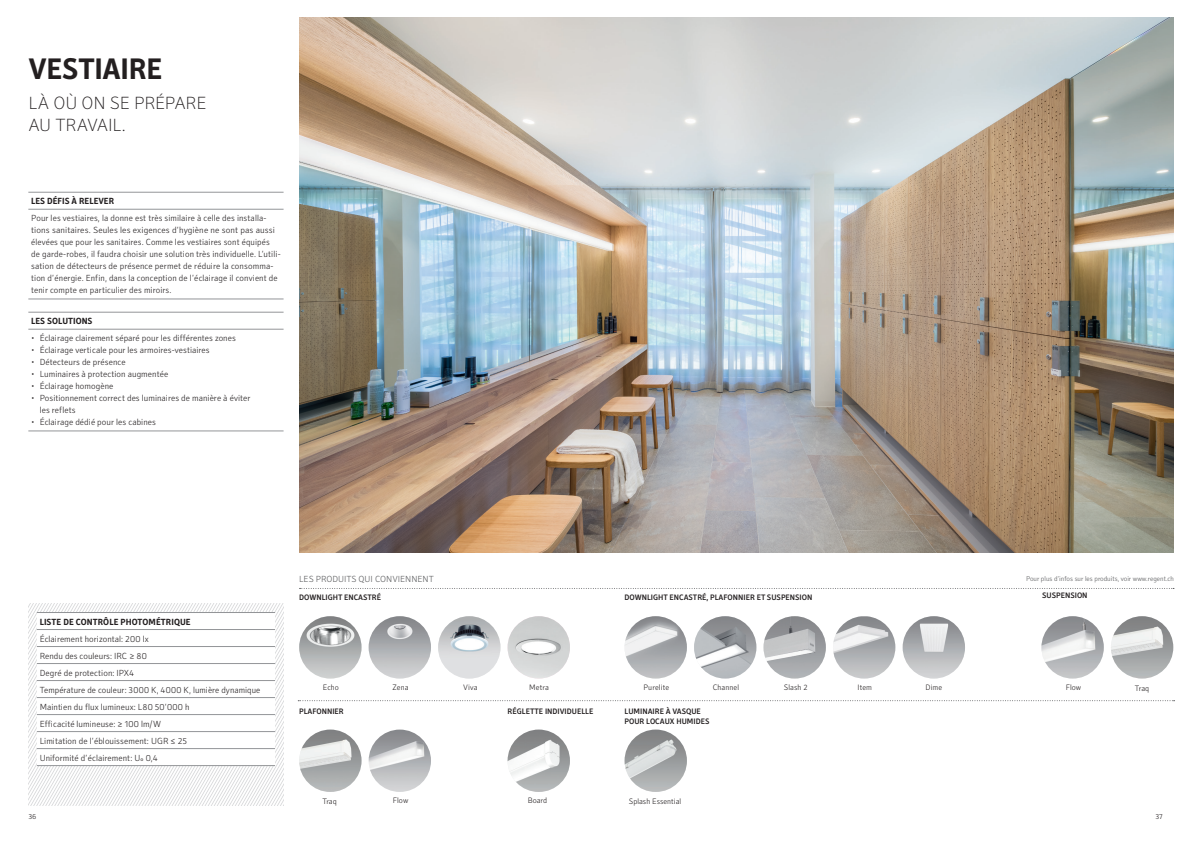
<style>
.page{position:relative;width:1191px;height:842px;background:#fff}
.page>*{position:absolute;margin:0;border:0;box-sizing:border-box;transform-origin:0 0}
.t1{font:700 30px "Secca";letter-spacing:-.01em;color:#231f20}
.t2{font:100 18px/22px "Secca";letter-spacing:-.01em;color:#231f20}
.t3{font:300 9px/17px "Secca";letter-spacing:.005em;color:#231f20}
.t4{font:700 9px "Secca";color:#231f20}
.t5{font:300 9px "Secca";color:#57585a}
.t6{font:500 8px/9.6px "Secca";color:#231f20}
.t7{font:300 8px "Secca";letter-spacing:.005em;color:#231f20}
.t8{font:300 7.5px "Secca";color:#231f20}
.t9{font:300 7px "Secca";color:#57585a}
</style>
<div class="page">
<svg style="left:28px;top:604px;width:52px;height:201px"></svg>
<svg style="left:80px;top:604px;width:203px;height:201px"></svg>
<svg style="left:299px;top:588px;width:875px;height:1px"></svg>
<svg style="left:298px;top:700px;width:876px;height:1px"></svg>
<img style="left:369px;top:729px;width:62px;height:63px;border-radius:31px">
<img style="left:507px;top:616px;width:63px;height:62px;border-radius:31px">
<img style="left:438px;top:616px;width:62px;height:62px;border-radius:31px">
<img style="left:369px;top:616px;width:62px;height:62px;border-radius:31px">
<img style="left:299px;top:616px;width:62px;height:62px;border-radius:31px">
<img style="left:1041px;top:616px;width:62px;height:62px;border-radius:31px">
<img style="left:1111px;top:616px;width:62px;height:62px;border-radius:31px">
<img style="left:299px;top:17px;width:875px;height:535px">
<img style="left:299px;top:729px;width:62px;height:63px;border-radius:31px">
<img style="left:507px;top:729px;width:63px;height:63px;border-radius:31px">
<img style="left:624px;top:729px;width:63px;height:63px;border-radius:31px">
<img style="left:763px;top:616px;width:63px;height:62px;border-radius:31px">
<img style="left:694px;top:616px;width:62px;height:62px;border-radius:31px">
<img style="left:624px;top:616px;width:63px;height:62px;border-radius:31px">
<img style="left:833px;top:616px;width:62px;height:62px">
<img style="left:902px;top:616px;width:63px;height:62px;border-radius:31px">
<svg style="left:37px;top:613px;width:238px;height:152px"></svg>
<hr style="left:37px;top:612px;width:238px;height:1px;background:#939598">
<hr style="left:37px;top:629px;width:238px;height:1px;background:#939598">
<hr style="left:37px;top:646px;width:238px;height:1px;background:#939598">
<hr style="left:37px;top:663px;width:238px;height:1px;background:#939598">
<hr style="left:37px;top:680px;width:238px;height:1px;background:#939598">
<hr style="left:37px;top:697px;width:238px;height:1px;background:#939598">
<hr style="left:37px;top:714px;width:238px;height:1px;background:#939598">
<hr style="left:37px;top:731px;width:238px;height:1px;background:#939598">
<hr style="left:37px;top:748px;width:238px;height:1px;background:#939598">
<hr style="left:37px;top:765px;width:238px;height:1px;background:#939598">
<hr style="left:28px;top:312px;width:255px;height:1px;background:#939598">
<hr style="left:28px;top:329px;width:255px;height:1px;background:#939598">
<hr style="left:28px;top:431px;width:255px;height:1px;background:#939598">
<hr style="left:28px;top:192px;width:255px;height:1px;background:#939598">
<hr style="left:28px;top:209px;width:255px;height:1px;background:#939598">
<hr style="left:28px;top:299px;width:255px;height:1px;background:#939598">
<h1 class="t1" style="left:28px;top:52px;width:136px">VESTIAIRE</h1>
<h2 class="t2" style="left:28px;top:92px;width:180px">LÀ OÙ ON SE PRÉPARE<br>AU TRAVAIL.</h2>
<p class="t4" style="left:31px;top:196px;width:84px">LES DÉFIS À RELEVER</p>
<p class="t3" style="left:31px;top:213px;width:251px;line-height:12px">Pour les vestiaires, la donne est très similaire à celle des installa&shy;tions sanitaires. Seules les exigences d’hygiène ne sont pas aussi élevées que pour les sanitaires. Comme les vestiaires sont équipés de garde-robes, il faudra choisir une solution très individuelle. L’utili&shy;sation de détecteurs de présence permet de réduire la consomma&shy;tion d’énergie. Enfin, dans la conception de l’éclairage il convient de tenir compte en particulier des miroirs.</p>
<p class="t4" style="left:31px;top:316px;width:63px">LES SOLUTIONS</p>
<p class="t3" style="left:31px;top:330px;width:206px">• Éclairage clairement séparé pour les différentes zones</p>
<p class="t3" style="left:31px;top:342px;width:180px">• Éclairage verticale pour les armoires-vestiaires</p>
<p class="t3" style="left:31px;top:354px;width:96px">• Détecteurs de présence</p>
<p class="t3" style="left:31px;top:366px;width:139px">• Luminaires à protection augmentée</p>
<p class="t3" style="left:31px;top:378px;width:84px">• Éclairage homogène</p>
<p class="t3" style="left:40px;top:393px;width:212px;line-height:12px;text-indent:-9px">• Positionnement correct des luminaires de manière à éviter les reflets</p>
<p class="t3" style="left:31px;top:414px;width:126px">• Éclairage dédié pour les cabines</p>
<p class="t4" style="left:40px;top:616px;width:153px">LISTE DE CONTRÔLE PHOTOMÉTRIQUE</p>
<p class="t3" style="left:40px;top:630px;width:222px">Éclairement horizontal: 200 lx<br>Rendu des couleurs: IRC ≥ 80<br>Degré de protection: IPX4<br>Température de couleur: 3000 K, 4000 K, lumière dynamique Maintien du flux lumineux: L80 50’000 h<br>Efficacité lumineuse: ≥ 100 lm/W<br>Limitation de l’éblouissement: UGR ≤ 25<br>Uniformité d’éclairement: Uo 0,4</p>
<p class="t5" style="left:299px;top:574px;width:136px">LES PRODUITS QUI CONVIENNENT</p>
<p class="t9" style="left:1026px;top:575px;width:149px">Pour plus d’infos sur les produits, voir www.regent.ch</p>
<p class="t6" style="left:299px;top:593px;width:83px">DOWNLIGHT ENCASTRÉ</p>
<p class="t6" style="left:1042px;top:591px;width:47px">SUSPENSION</p>
<p class="t6" style="left:624px;top:593px;width:189px">DOWNLIGHT ENCASTRÉ, PLAFONNIER ET SUSPENSION</p>
<p class="t7" style="left:323px;top:683px;width:18px">Echo</p>
<p class="t7" style="left:392px;top:683px;width:18px">Zena</p>
<p class="t7" style="left:463px;top:683px;width:16px">Viva</p>
<p class="t7" style="left:529px;top:683px;width:21px">Metra</p>
<p class="t7" style="left:643px;top:683px;width:27px">Purelite</p>
<p class="t7" style="left:712px;top:683px;width:28px">Channel</p>
<p class="t7" style="left:783px;top:683px;width:25px">Slash 2</p>
<p class="t7" style="left:857px;top:683px;width:16px">Item</p>
<p class="t7" style="left:925px;top:683px;width:18px">Dime</p>
<p class="t7" style="left:1065px;top:683px;width:17px">Flow</p>
<p class="t7" style="left:1134px;top:683px;width:16px">Traq</p>
<p class="t6" style="left:299px;top:707px;width:46px">PLAFONNIER</p>
<p class="t6" style="left:507px;top:707px;width:87px">RÉGLETTE INDIVIDUELLE</p>
<p class="t6" style="left:624px;top:707px;width:86px">LUMINAIRE À VASQUE<br>POUR LOCAUX HUMIDES</p>
<p class="t7" style="left:393px;top:796px;width:17px">Flow</p>
<p class="t7" style="left:322px;top:796px;width:16px">Traq</p>
<p class="t7" style="left:528px;top:796px;width:21px">Board</p>
<p class="t7" style="left:629px;top:796px;width:54px">Splash Essential</p>
<p class="t8" style="left:28px;top:812px;width:10px">36</p>
<p class="t8" style="left:1155px;top:812px;width:9px">37</p>
</div>
